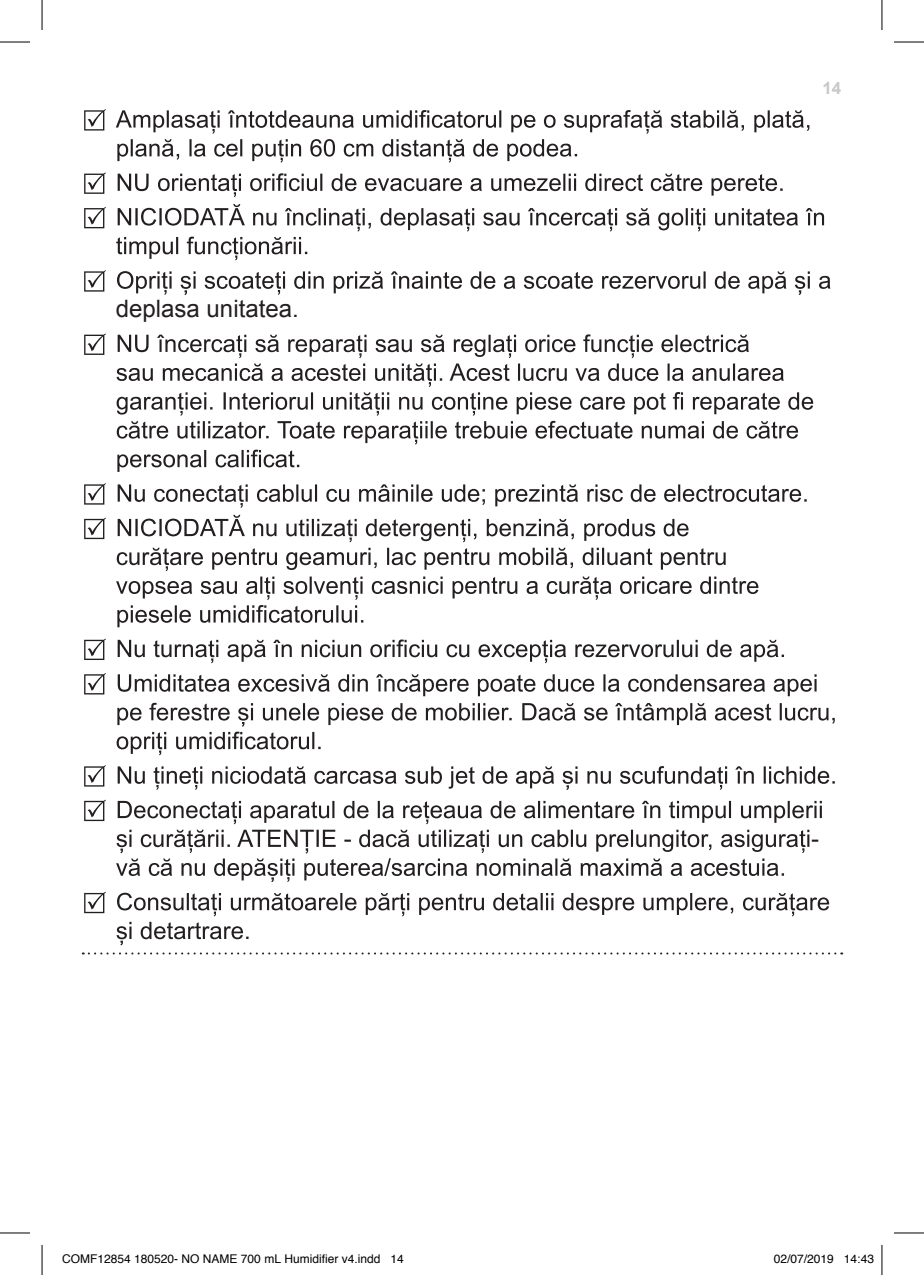
<style>
.page{position:relative;width:924px;height:1275px;background:#fff}
.page>*{position:absolute;margin:0;border:0;box-sizing:border-box;transform-origin:0 0}
.t1{font:24px "Arial";color:#231f20}
.t2{font:700 17px "Arial";color:#c7c8ca}
.t3{font:12px "Helvetica";color:#000}
</style>
<div class="page">
<svg style="left:83px;top:952px;width:758px;height:2px"></svg>
<svg style="left:84px;top:109px;width:22px;height:22px"></svg>
<svg style="left:116px;top:110px;width:693px;height:53px"></svg>
<svg style="left:84px;top:172px;width:22px;height:22px"></svg>
<svg style="left:118px;top:173px;width:664px;height:24px"></svg>
<svg style="left:84px;top:207px;width:22px;height:21px"></svg>
<svg style="left:118px;top:204px;width:705px;height:27px"></svg>
<svg style="left:116px;top:237px;width:191px;height:23px"></svg>
<svg style="left:84px;top:270px;width:22px;height:22px"></svg>
<svg style="left:117px;top:271px;width:713px;height:24px"></svg>
<svg style="left:84px;top:333px;width:22px;height:22px"></svg>
<svg style="left:116px;top:334px;width:696px;height:110px"></svg>
<svg style="left:117px;top:450px;width:182px;height:22px"></svg>
<svg style="left:84px;top:483px;width:22px;height:21px"></svg>
<svg style="left:118px;top:484px;width:688px;height:24px"></svg>
<svg style="left:84px;top:517px;width:22px;height:22px"></svg>
<svg style="left:118px;top:515px;width:570px;height:27px"></svg>
<svg style="left:116px;top:548px;width:642px;height:79px"></svg>
<svg style="left:84px;top:638px;width:22px;height:22px"></svg>
<svg style="left:118px;top:639px;width:665px;height:24px"></svg>
<svg style="left:84px;top:673px;width:22px;height:21px"></svg>
<svg style="left:118px;top:674px;width:698px;height:22px"></svg>
<svg style="left:116px;top:703px;width:718px;height:52px"></svg>
<svg style="left:84px;top:765px;width:22px;height:21px"></svg>
<svg style="left:118px;top:766px;width:716px;height:24px"></svg>
<svg style="left:84px;top:799px;width:22px;height:22px"></svg>
<svg style="left:116px;top:801px;width:705px;height:81px"></svg>
<svg style="left:84px;top:891px;width:22px;height:22px"></svg>
<svg style="left:116px;top:892px;width:712px;height:53px"></svg>
<hr style="left:0;top:42px;width:30px;height:1px;background:#000">
<hr style="left:893px;top:42px;width:30px;height:1px;background:#000">
<hr style="left:0;top:1232px;width:30px;height:1px;background:#000">
<hr style="left:893px;top:1232px;width:30px;height:1px;background:#000">
<hr style="left:42px;top:0;width:1px;height:30px;background:#000">
<hr style="left:42px;top:1245px;width:1px;height:30px;background:#000">
<hr style="left:881px;top:0;width:1px;height:30px;background:#000">
<hr style="left:881px;top:1245px;width:1px;height:30px;background:#000">
<h1 class="t1" style="left:116px;top:293px;width:184px">deplasa unitatea.</h1>
<h2 class="t2" style="left:822px;top:77px;width:20px">14</h2>
<p class="t3" style="left:62px;top:1249px;width:343px">COMF12854 180520- NO NAME 700 mL Humidifier v4.indd 14</p>
<p class="t3" style="left:773px;top:1249px;width:102px">02/07/2019 14:43</p>
</div>
